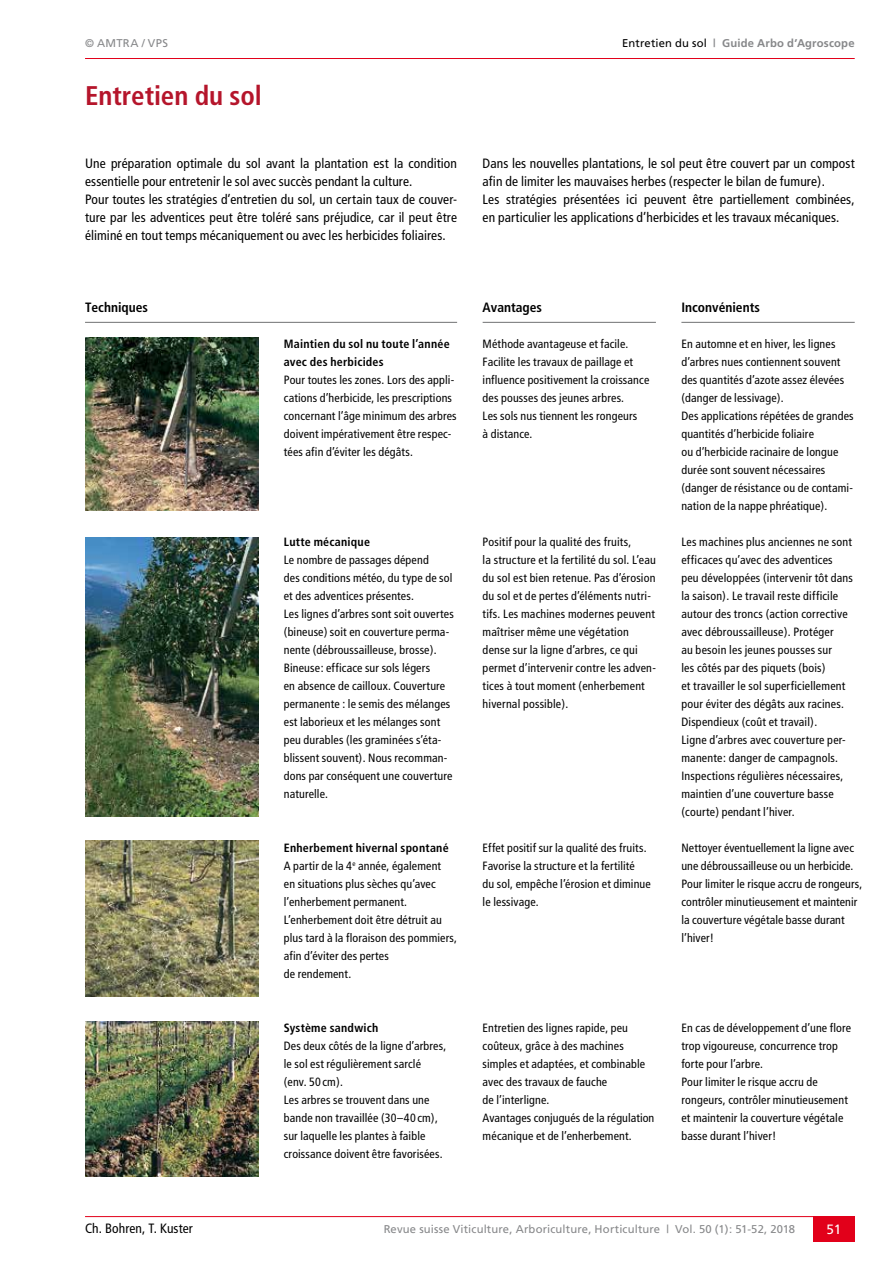
<style>
.page{position:relative;width:893px;height:1263px;background:#fff}
.page>*{position:absolute;margin:0;border:0;box-sizing:border-box;transform-origin:0 0}
.t1{font:700 condensed 27px "Frutiger";letter-spacing:-.005em;color:#b5152b}
.t2{font:condensed 13.5px/18px "Frutiger";letter-spacing:.01em;color:#000}
.t3{font:700 condensed 13.5px "Frutiger";color:#000}
.t4{font:13.5px "Frutiger";color:#fff}
.t5{font:condensed 12px/18px "Frutiger";letter-spacing:.015em;color:#000}
.t6{font:700 condensed 12px/18px "Frutiger";letter-spacing:.015em;color:#000}
.t7{font:11.25px "Frutiger";letter-spacing:.015em;color:#87888a}
.t8{font:700 11.25px "Frutiger";letter-spacing:.015em;color:#87888a}
.s1{font-weight:400;color:#000}
.s2{font-weight:700}
</style>
<div class="page">
<hr style="left:85px;top:58px;width:770px;height:1px;background:#e2001a">
<hr style="left:85px;top:322px;width:372px;height:1px;background:#707172">
<hr style="left:483px;top:322px;width:173px;height:1px;background:#707172">
<hr style="left:681px;top:322px;width:174px;height:1px;background:#707172">
<img style="left:85px;top:337px;width:173px;height:173px">
<img style="left:85px;top:538px;width:173px;height:278px">
<img style="left:85px;top:1021px;width:173px;height:155px">
<img style="left:85px;top:840px;width:173px;height:156px">
<hr style="left:85px;top:1216px;width:770px;height:1px;background:#e2001a">
<div style="left:813px;top:1216px;width:42px;height:26px;background:#e2001a"></div>
<p class="t7" style="left:85px;top:37px;width:84px">© AMTRA / VPS</p>
<p class="t8" style="left:622px;top:37px;width:234px"><span class="s1">Entretien du sol</span> | Guide Arbo d’Agroscope</p>
<h1 class="t1" style="left:85px;top:80px;width:178px">Entretien du sol</h1>
<p class="t2" style="left:85px;top:155px;width:374px">Une préparation optimale du sol avant la plantation est la condition essentielle pour entretenir le sol avec succès pendant la culture.<br>Pour toutes les stratégies d’entretien du sol, un certain taux de couver&shy;ture par les adventices peut être toléré sans préjudice, car il peut être éliminé en tout temps mécaniquement ou avec les herbicides foliaires.</p>
<p class="t2" style="left:483px;top:155px;width:374px">Dans les nouvelles plantations, le sol peut être couvert par un compost afin de limiter les mauvaises herbes (respecter le bilan de fumure).<br>Les stratégies présentées ici peuvent être partiellement combinées, en particulier les applications d’herbicides et les travaux mécaniques.</p>
<p class="t3" style="left:85px;top:299px;width:65px">Techniques</p>
<p class="t3" style="left:483px;top:299px;width:61px">Avantages</p>
<p class="t3" style="left:681px;top:299px;width:80px">Inconvénients</p>
<p class="t6" style="left:284px;top:335px;width:167px">Maintien du sol nu toute l’année avec des herbicides</p>
<p class="t5" style="left:284px;top:371px;width:174px">Pour toutes les zones. Lors des appli&shy;cations d’herbicide, les prescriptions concernant l’âge minimum des arbres doivent impérativement être respec&shy;tées afin d’éviter les dégâts.</p>
<p class="t5" style="left:483px;top:335px;width:168px">Méthode avantageuse et facile.<br>Facilite les travaux de paillage et influence positivement la croissance des pousses des jeunes arbres.<br>Les sols nus tiennent les rongeurs<br>à distance.</p>
<p class="t5" style="left:681px;top:335px;width:174px">En automne et en hiver, les lignes d’arbres nues contiennent souvent des quantités d’azote assez élevées (danger de lessivage).<br>Des applications répétées de grandes quantités d’herbicide foliaire<br>ou d’herbicide racinaire de longue durée sont souvent nécessaires (danger de résistance ou de contami&shy;nation de la nappe phréatique).</p>
<p class="t5" style="left:681px;top:533px;width:173px">Les machines plus anciennes ne sont efficaces qu’avec des adventices peu développées (intervenir tôt dans la saison). Le travail reste difficile autour des troncs (action corrective avec débroussailleuse). Protéger<br>au besoin les jeunes pousses sur<br>les côtés par des piquets (bois)<br>et travailler le sol superficiellement pour éviter des dégâts aux racines.<br>Dispendieux (coût et travail).<br>Ligne d’arbres avec couverture per&shy;manente: danger de campagnols.<br>Inspections régulières nécessaires, maintien d’une couverture basse (courte) pendant l’hiver.</p>
<p class="t5" style="left:483px;top:533px;width:175px">Positif pour la qualité des fruits,<br>la structure et la fertilité du sol. L’eau du sol est bien retenue. Pas d’érosion du sol et de pertes d’éléments nutri&shy;tifs. Les machines modernes peuvent maîtriser même une végétation dense sur la ligne d’arbres, ce qui permet d’intervenir contre les adven&shy;tices à tout moment (enherbement hivernal possible).</p>
<p class="t6" style="left:284px;top:533px;width:88px">Lutte mécanique</p>
<p class="t5" style="left:284px;top:551px;width:171px">Le nombre de passages dépend<br>des conditions météo, du type de sol et des adventices présentes.<br>Les lignes d’arbres sont soit ouvertes (bineuse) soit en couverture perma&shy;nente (débroussailleuse, brosse).<br>Bineuse: efficace sur sols légers<br>en absence de cailloux. Couverture permanente : le semis des mélanges est laborieux et les mélanges sont peu durables (les graminées s’éta&shy;blissent souvent). Nous recomman&shy;dons par conséquent une couverture naturelle.</p>
<p class="t5" style="left:284px;top:839px;width:175px"><span class="s2">Enherbement hivernal spontané<br></span>A partir de la 4<sup>e</sup> année, également<br>en situations plus sèches qu’avec l’enherbement permanent.<br>L’enherbement doit être détruit au plus tard à la floraison des pommiers, afin d’éviter des pertes<br>de rendement.</p>
<p class="t5" style="left:483px;top:839px;width:170px">Effet positif sur la qualité des fruits.<br>Favorise la structure et la fertilité<br>du sol, empêche l’érosion et diminue le lessivage.</p>
<p class="t5" style="left:681px;top:839px;width:183px">Nettoyer éventuellement la ligne avec une débroussailleuse ou un herbicide.<br>Pour limiter le risque accru de rongeurs, contrôler minutieusement et maintenir la couverture végétale basse durant l’hiver!</p>
<p class="t2" style="left:85px;top:1219px;width:109px">Ch. Bohren, T. Kuster</p>
<p class="t6" style="left:284px;top:1019px;width:96px">Système sandwich</p>
<p class="t5" style="left:284px;top:1037px;width:164px">Des deux côtés de la ligne d’arbres, le sol est régulièrement sarclé (env. 50cm).<br>Les arbres se trouvent dans une bande non travaillée (30–40 cm), sur laquelle les plantes à faible croissance doivent être favorisées.</p>
<p class="t5" style="left:483px;top:1019px;width:173px">Entretien des lignes rapide, peu coûteux, grâce à des machines simples et adaptées, et combinable avec des travaux de fauche<br>de l’interligne.<br>Avantages conjugués de la régulation mécanique et de l’enherbement.</p>
<p class="t5" style="left:681px;top:1019px;width:171px">En cas de développement d’une flore trop vigoureuse, concurrence trop forte pour l’arbre.<br>Pour limiter le risque accru de rongeurs, contrôler minutieusement et maintenir la couverture végétale basse durant l’hiver!</p>
<p class="t7" style="left:384px;top:1223px;width:413px">Revue suisse Viticulture, Arboriculture, Horticulture | Vol. 50 (1): 51-52, 2018</p>
<p class="t4" style="left:826px;top:1221px;width:17px">51</p>
</div>
